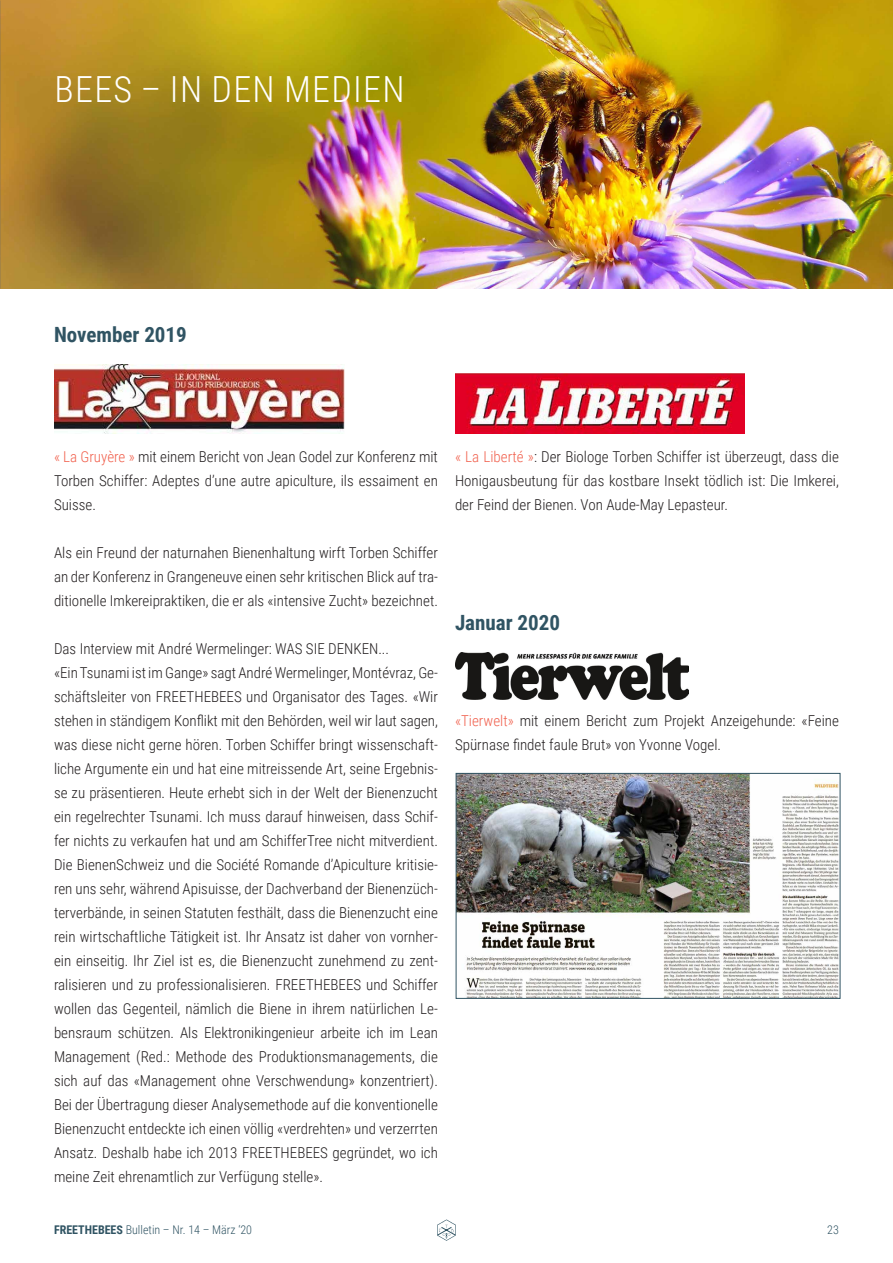
<style>
.page{position:relative;width:893px;height:1263px;background:#fff}
.page>*{position:absolute;margin:0;border:0;box-sizing:border-box;transform-origin:0 0}
.t1{font:300 36px "Roboto Condensed";letter-spacing:.035em;color:#fff}
.t2{font:700 21px "Roboto Condensed";color:#305463}
.t3{font:300 15px/24px "Roboto Condensed";color:#231f20;text-align:justify}
.t4{font:300 12px "Roboto Condensed";color:#305463}
.s1{color:#f1614e}
.s2{font-weight:700}
</style>
<div class="page">
<svg style="left:437px;top:1219px;width:19px;height:22px"></svg>
<img style="left:1px;top:0;width:892px;height:288px">
<img style="left:458px;top:775px;width:380px;height:222px">
<div style="left:456px;top:773px;width:384px;height:226px;border:1px solid #305463"></div>
<img style="left:54px;top:364px;width:290px;height:69px">
<img style="left:456px;top:373px;width:288px;height:60px">
<img style="left:0;top:0;width:1px;height:288px">
<img style="left:455px;top:653px;width:234px;height:47px">
<h2 class="t1" style="left:55px;top:64px;width:351px">BEES – IN DEN MEDIEN</h2>
<h3 class="t2" style="left:54px;top:320px;width:134px">November 2019</h3>
<p class="t3" style="left:54px;top:444px;width:385px"><span class="s1">« La Gruyère »</span> mit einem Bericht von Jean Godel zur Konferenz mit Torben Schiffer: Adeptes d’une autre apiculture, ils essaiment en Suisse.</p>
<p class="t3" style="left:54px;top:540px;width:385px">Als ein Freund der naturnahen Bienenhaltung wirft Torben Schiffer an der Konferenz in Grangeneuve einen sehr kritischen Blick auf tra&shy;ditionelle Imkereipraktiken, die er als «intensive Zucht» bezeichnet.</p>
<p class="t3" style="left:54px;top:636px;width:337px">Das Interview mit André Wermelinger: WAS SIE DENKEN...</p>
<p class="t3" style="left:54px;top:660px;width:385px">«Ein Tsunami ist im Gange» sagt André Wermelinger, Montévraz, Ge&shy;schäftsleiter von FREETHEBEES und Organisator des Tages. «Wir stehen in ständigem Konflikt mit den Behörden, weil wir laut sagen, was diese nicht gerne hören. Torben Schiffer bringt wissenschaft&shy;liche Argumente ein und hat eine mitreissende Art, seine Ergebnis&shy;se zu präsentieren. Heute erhebt sich in der Welt der Bienenzucht ein regelrechter Tsunami. Ich muss darauf hinweisen, dass Schif&shy;fer nichts zu verkaufen hat und am SchifferTree nicht mitverdient.<br>Die BienenSchweiz und die Société Romande d’Apiculture kritisie&shy;ren uns sehr, während Apisuisse, der Dachverband der Bienenzüch&shy;terverbände, in seinen Statuten festhält, dass die Bienenzucht eine rein wirtschaftliche Tätigkeit ist. Ihr Ansatz ist daher von vornher&shy;ein einseitig. Ihr Ziel ist es, die Bienenzucht zunehmend zu zent&shy;ralisieren und zu professionalisieren. FREETHEBEES und Schiffer wollen das Gegenteil, nämlich die Biene in ihrem natürlichen Le&shy;bensraum schützen. Als Elektronikingenieur arbeite ich im Lean Management (Red.: Methode des Produktionsmanagements, die sich auf das «Management ohne Verschwendung» konzentriert).<br>Bei der Übertragung dieser Analysemethode auf die konventionelle Bienenzucht entdeckte ich einen völlig «verdrehten» und verzerrten Ansatz. Deshalb habe ich 2013 FREETHEBEES gegründet, wo ich meine Zeit ehrenamtlich zur Verfügung stelle».</p>
<p class="t3" style="left:455px;top:444px;width:385px"><span class="s1">« La Liberté »</span>: Der Biologe Torben Schiffer ist überzeugt, dass die Honigausbeutung für das kostbare Insekt tödlich ist: Die Imkerei, der Feind der Bienen. Von Aude-May Lepasteur.</p>
<h3 class="t2" style="left:455px;top:608px;width:107px">Januar 2020</h3>
<p class="t3" style="left:455px;top:708px;width:385px"><span class="s1">«Tierwelt»</span> mit einem Bericht zum Projekt Anzeigehunde: «Feine<br>Spürnase findet faule Brut» von Yvonne Vogel.</p>
<p class="t4" style="left:54px;top:1221px;width:200px"><span class="s2">FREETHEBEES</span> Bulletin – Nr. 14 – März ‘20</p>
<p class="t4" style="left:827px;top:1221px;width:13px">23</p>
</div>
